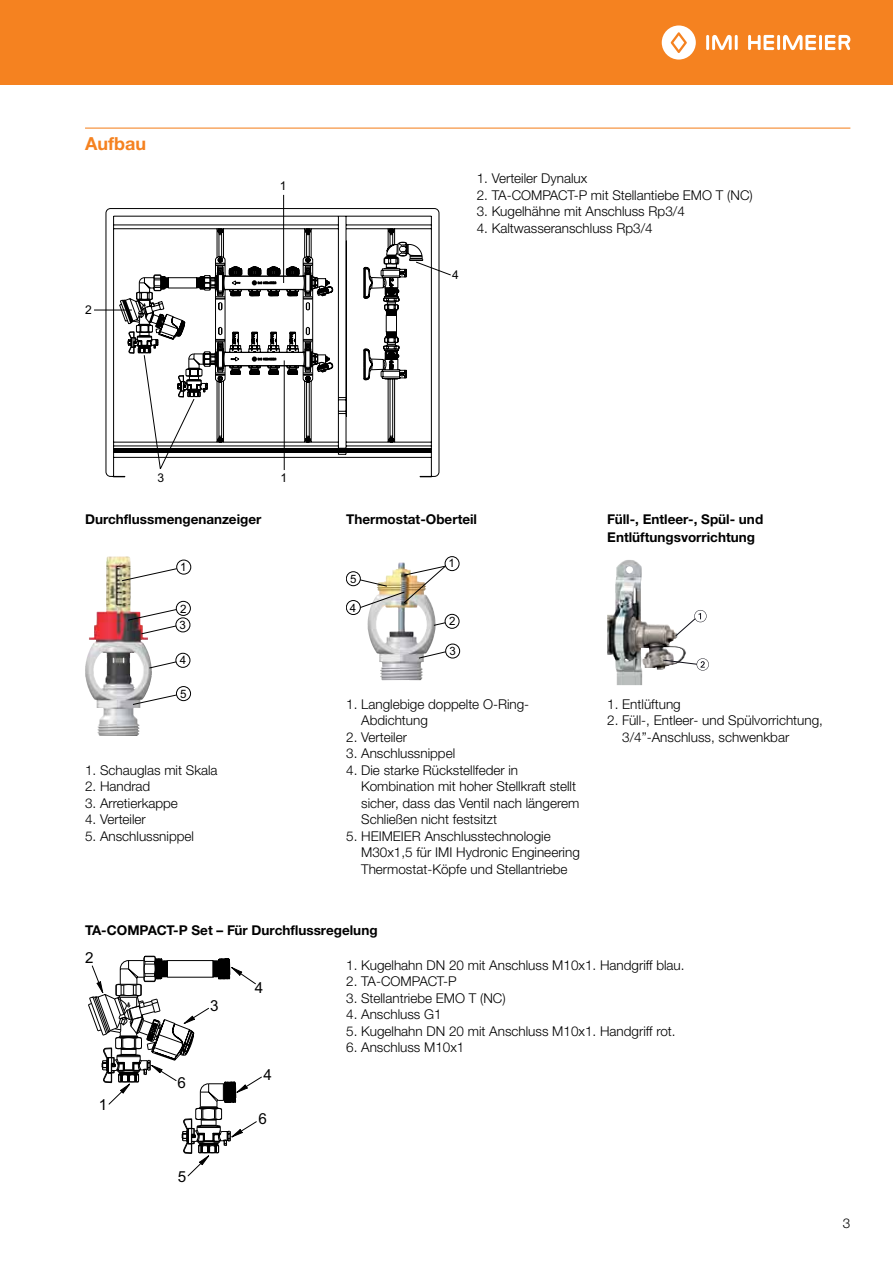
<style>
.page{position:relative;width:893px;height:1263px;background:#fff}
.page>*{position:absolute;margin:0;border:0;box-sizing:border-box;transform-origin:0 0}
.t1{font:700 18px "Helvetica Neue LTW1 G";color:#f58220}
.t2{font:15.15px "Arial";color:#000}
.t3{font:300 13.5px/16.5px "Helvetica Neue LTW1 G";color:#000}
.t4{font:700 13.5px/18px "Helvetica Neue LTW1 G";color:#000}
.t5{font:300 13.5px "Helvetica Neue LTW1 G";letter-spacing:-.02em;color:#000}
.t6{font:12.15px "Arial";color:#000}
.t7{font:11.55px "Arial";color:#000}
.t8{font:11.4px "Arial";color:#000}
</style>
<div class="page">
<div style="left:0;top:0;width:893px;height:85px;background:#f58220"></div>
<hr style="left:706px;top:35px;width:3px;height:15px;background:#fff">
<hr style="left:735px;top:35px;width:3px;height:15px;background:#fff">
<svg style="left:712px;top:35px;width:20px;height:15px"></svg>
<svg style="left:662px;top:25px;width:34px;height:35px"></svg>
<hr style="left:777px;top:35px;width:3px;height:15px;background:#fff">
<svg style="left:748px;top:35px;width:26px;height:15px"></svg>
<hr style="left:819px;top:35px;width:3px;height:15px;background:#fff">
<svg style="left:783px;top:35px;width:33px;height:15px"></svg>
<svg style="left:825px;top:35px;width:25px;height:15px"></svg>
<hr style="left:85px;top:128px;width:765px;height:1px;background:#f58220">
<svg style="left:94px;top:195px;width:357px;height:275px"></svg>
<img style="left:85px;top:556px;width:39px;height:143px">
<svg style="left:121px;top:560px;width:70px;height:145px"></svg>
<svg style="left:346px;top:556px;width:114px;height:103px"></svg>
<img style="left:607px;top:560px;width:79px;height:125px">
<svg style="left:675px;top:610px;width:32px;height:26px"></svg>
<svg style="left:663px;top:658px;width:46px;height:13px"></svg>
<svg style="left:88px;top:955px;width:174px;height:221px"></svg>
<h1 class="t1" style="left:85px;top:132px;width:63px">Aufbau</h1>
<p class="t6" style="left:85px;top:301px;width:8px">2</p>
<p class="t6" style="left:280px;top:178px;width:8px">1</p>
<p class="t6" style="left:452px;top:267px;width:8px">4</p>
<p class="t3" style="left:477px;top:170px;width:112px">1. Verteiler Dynalux</p>
<p class="t3" style="left:477px;top:187px;width:278px">2. TA-COMPACT-P mit Stellantiebe EMO T (NC)</p>
<p class="t3" style="left:477px;top:203px;width:210px">3. Kugelhähne mit Anschluss Rp3/4</p>
<p class="t3" style="left:477px;top:220px;width:177px">4. Kaltwasseranschluss Rp3/4</p>
<p class="t6" style="left:157px;top:469px;width:8px">3</p>
<p class="t4" style="left:85px;top:510px;width:178px">Durchflussmengenanzeiger</p>
<p class="t7" style="left:180px;top:559px;width:8px">1</p>
<p class="t7" style="left:180px;top:601px;width:8px">2</p>
<p class="t7" style="left:180px;top:617px;width:8px">3</p>
<p class="t7" style="left:180px;top:652px;width:8px">4</p>
<p class="t7" style="left:180px;top:686px;width:8px">5</p>
<p class="t6" style="left:281px;top:470px;width:8px">1</p>
<p class="t3" style="left:85px;top:762px;width:134px">1. Schauglas mit Skala</p>
<p class="t3" style="left:85px;top:778px;width:67px">2. Handrad</p>
<p class="t3" style="left:85px;top:795px;width:94px">3. Arretierkappe</p>
<p class="t3" style="left:85px;top:811px;width:62px">4. Verteiler</p>
<p class="t3" style="left:85px;top:828px;width:110px">5. Anschlussnippel</p>
<p class="t4" style="left:346px;top:510px;width:132px">Thermostat-Oberteil</p>
<p class="t8" style="left:350px;top:571px;width:8px">5</p>
<p class="t8" style="left:350px;top:600px;width:8px">4</p>
<p class="t8" style="left:448px;top:555px;width:8px">1</p>
<p class="t8" style="left:449px;top:613px;width:8px">2</p>
<p class="t8" style="left:450px;top:643px;width:8px">3</p>
<p class="t3" style="left:361px;top:696px;width:170px;text-indent:-15px">1. Langlebige doppelte O-Ring-<br>Abdichtung</p>
<p class="t3" style="left:346px;top:729px;width:62px">2. Verteiler</p>
<p class="t3" style="left:346px;top:745px;width:110px">3. Anschlussnippel</p>
<p class="t3" style="left:361px;top:762px;width:220px;text-indent:-15px">4. Die starke Rückstellfeder in Kombination mit hoher Stellkraft stellt sicher, dass das Ventil nach längerem Schließen nicht festsitzt</p>
<p class="t3" style="left:361px;top:828px;width:220px;text-indent:-15px">5. HEIMEIER Anschlusstechnologie<br>M30x1,5 für IMI Hydronic Engineering<br>Thermostat-Köpfe und Stellantriebe</p>
<p class="t4" style="left:607px;top:510px;width:157px">Füll-, Entleer-, Spül- und<br>Entlüftungsvorrichtung</p>
<p class="t3" style="left:607px;top:696px;width:75px">1. Entlüftung</p>
<p class="t3" style="left:622px;top:712px;width:202px;text-indent:-15px">2. Füll-, Entleer- und Spülvorrichtung,<br>3/4”-Anschluss, schwenkbar</p>
<p class="t4" style="left:85px;top:921px;width:294px">TA-COMPACT-P Set – Für Durchflussregelung</p>
<p class="t3" style="left:346px;top:957px;width:340px">1. Kugelhahn DN 20 mit Anschluss M10x1. Handgriff blau.</p>
<p class="t5" style="left:346px;top:973px;width:112px">2. TA-COMPACT-P</p>
<p class="t3" style="left:346px;top:990px;width:161px">3. Stellantriebe EMO T (NC)</p>
<p class="t3" style="left:346px;top:1006px;width:97px">4. Anschluss G1</p>
<p class="t3" style="left:346px;top:1023px;width:331px">5. Kugelhahn DN 20 mit Anschluss M10x1. Handgriff rot.</p>
<p class="t3" style="left:346px;top:1039px;width:120px">6. Anschluss M10x1</p>
<p class="t2" style="left:85px;top:947px;width:10px">2</p>
<p class="t2" style="left:255px;top:977px;width:10px">4</p>
<p class="t2" style="left:210px;top:995px;width:10px">3</p>
<p class="t2" style="left:99px;top:1094px;width:10px">1</p>
<p class="t2" style="left:178px;top:1073px;width:10px">6</p>
<p class="t2" style="left:178px;top:1166px;width:10px">5</p>
<p class="t2" style="left:263px;top:1064px;width:10px">4</p>
<p class="t2" style="left:258px;top:1109px;width:10px">6</p>
<p class="t3" style="left:843px;top:1215px;width:9px">3</p>
</div>
